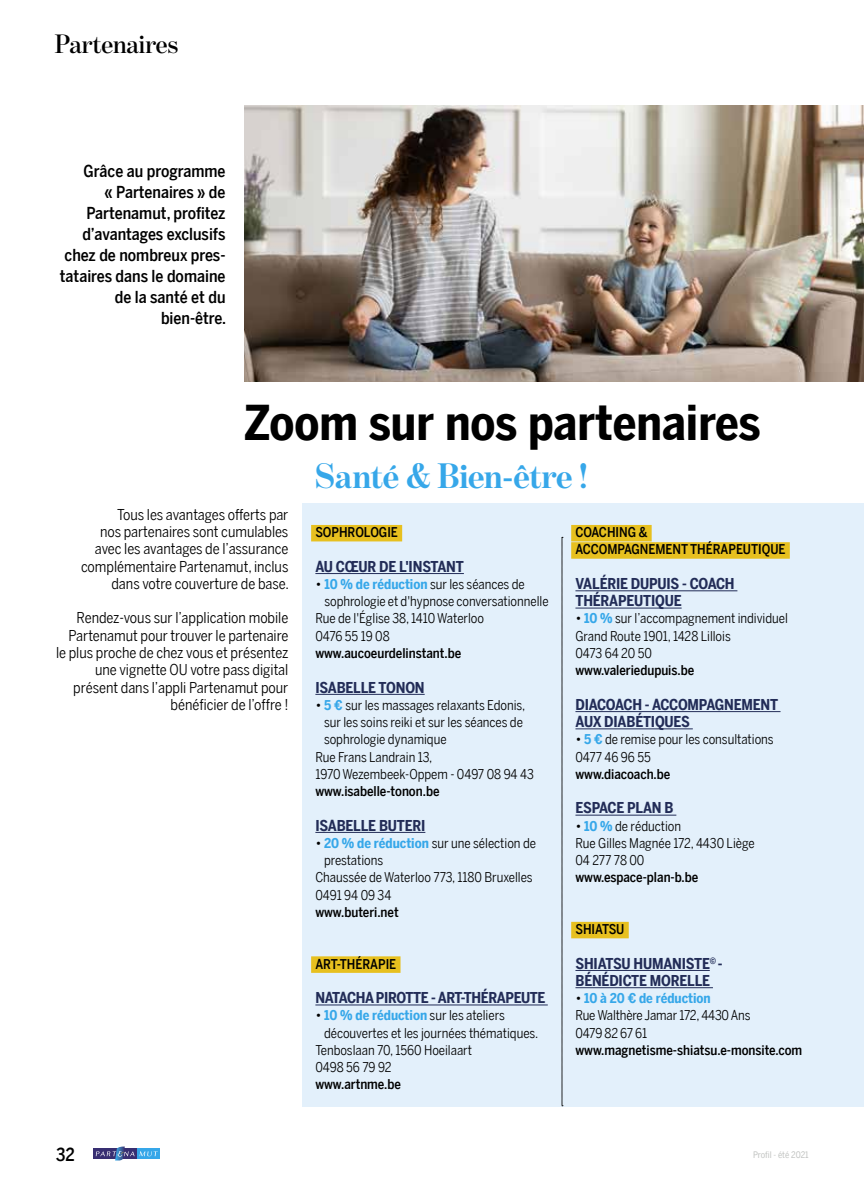
<style>
.page{position:relative;width:864px;height:1191px;background:#fff}
.page>*{position:absolute;margin:0;border:0;box-sizing:border-box;transform-origin:0 0}
.t1{font:700 48px "Benton Sans Cond";color:#000}
.t2{font:700 36px "Benton Mod Disp";letter-spacing:-.01em;color:#36a7e9}
.t3{font:600 27px "Benton Mod Disp";color:#000}
.t4{font:500 18px "Benton Sans Cond";color:#000}
.t5{font:500 16.5px/21px "Benton Sans Cond";color:#000;text-align:right}
.t6{font:15px/17.2px "Benton Sans Cond";color:#000;text-align:right}
.t7{font:700 15px/17.2px "Benton Sans Cond";letter-spacing:-.01em;color:#222c57}
.t8{font:13.5px/17.2px "Benton Sans Cond";color:#000}
.t9{font:500 13.5px/17.2px "Benton Sans Cond";color:#000}
.t10{font:9px "Benton Sans Cond";letter-spacing:-.01em;color:#c1c3c1}
.s1{font-weight:700;color:#36a7e9}
</style>
<div class="page">
<div style="left:93px;top:1148px;width:44px;height:10px;background:#382f72"></div>
<div style="left:137px;top:1148px;width:23px;height:10px;background:#36a7e9"></div>
<svg style="left:96px;top:1146px;width:62px;height:14px"></svg>
<div style="left:302px;top:106px;width:561px;height:1000px;background:#e3f0fb"></div>
<div style="left:311px;top:525px;width:91px;height:16px;background:#e7c01f"></div>
<hr style="left:315px;top:573px;width:148px;height:1px;background:#222c57">
<hr style="left:315px;top:694px;width:109px;height:1px;background:#222c57">
<hr style="left:315px;top:832px;width:110px;height:1px;background:#222c57">
<div style="left:311px;top:956px;width:89px;height:17px;background:#e7c01f"></div>
<hr style="left:315px;top:1004px;width:232px;height:1px;background:#222c57">
<div style="left:571px;top:525px;width:80px;height:16px;background:#e7c01f"></div>
<div style="left:571px;top:542px;width:218px;height:17px;background:#e7c01f"></div>
<hr style="left:575px;top:590px;width:162px;height:1px;background:#222c57">
<hr style="left:575px;top:608px;width:106px;height:1px;background:#222c57">
<hr style="left:575px;top:711px;width:205px;height:1px;background:#222c57">
<hr style="left:575px;top:728px;width:117px;height:1px;background:#222c57">
<hr style="left:575px;top:815px;width:101px;height:1px;background:#222c57">
<div style="left:571px;top:922px;width:57px;height:16px;background:#e7c01f"></div>
<hr style="left:575px;top:970px;width:134px;height:1px;background:#222c57">
<hr style="left:575px;top:987px;width:137px;height:1px;background:#222c57">
<img style="left:244px;top:106px;width:619px;height:276px">
<div style="left:244px;top:382px;width:619px;height:120px;background:#fff"></div>
<svg style="left:561px;top:537px;width:1px;height:569px"></svg>
<h3 class="t3" style="left:55px;top:29px;width:125px">Partenaires</h3>
<p class="t5" style="left:60px;top:161px;width:167px">Grâce au programme<br>« Partenaires » de<br>Partenamut, profitez d’avantages exclusifs chez de nombreux pres&shy;tataires dans le domaine de la santé et du bien-être.</p>
<h1 class="t1" style="left:244px;top:394px;width:518px">Zoom sur nos partenaires</h1>
<h2 class="t2" style="left:315px;top:456px;width:274px">Santé &amp; Bien-être !</h2>
<p class="t6" style="left:81px;top:506px;width:209px">Tous les avantages offerts par<br>nos partenaires sont cumulables avec les avantages de l’assurance complémentaire Partenamut, inclus dans votre couverture de base.</p>
<p class="t6" style="left:56px;top:609px;width:234px">Rendez-vous sur l’application mobile Partenamut pour trouver le partenaire le plus proche de chez vous et présentez une vignette OU votre pass digital présent dans l’appli Partenamut pour bénéficier de l’offre !</p>
<p class="t9" style="left:315px;top:523px;width:84px">SOPHROLOGIE</p>
<p class="t7" style="left:315px;top:557px;width:150px">AU CŒUR DE L'INSTANT</p>
<p class="t8" style="left:315px;top:575px;width:211px">• <span class="s1">10 % de réduction</span> sur les séances de</p>
<p class="t8" style="left:324px;top:592px;width:225px">sophrologie et d'hypnose conversationnelle</p>
<p class="t8" style="left:315px;top:610px;width:170px">Rue de l'Église 38, 1410 Waterloo</p>
<p class="t8" style="left:315px;top:627px;width:76px">0476 55 19 08</p>
<p class="t9" style="left:315px;top:644px;width:147px">www.aucoeurdelinstant.be</p>
<p class="t7" style="left:315px;top:678px;width:111px">ISABELLE TONON</p>
<p class="t8" style="left:315px;top:696px;width:211px">• <span class="s1">5 €</span> sur les massages relaxants Edonis,</p>
<p class="t8" style="left:324px;top:713px;width:200px">sur les soins reiki et sur les séances de</p>
<p class="t8" style="left:324px;top:730px;width:124px">sophrologie dynamique</p>
<p class="t8" style="left:315px;top:748px;width:118px">Rue Frans Landrain 13,</p>
<p class="t8" style="left:315px;top:765px;width:220px">1970 Wezembeek-Oppem - 0497 08 94 43</p>
<p class="t9" style="left:315px;top:782px;width:126px">www.isabelle-tonon.be</p>
<p class="t7" style="left:315px;top:816px;width:111px">ISABELLE BUTERI</p>
<p class="t8" style="left:315px;top:834px;width:222px">• <span class="s1">20 % de réduction</span> sur une sélection de</p>
<p class="t8" style="left:324px;top:851px;width:61px">prestations</p>
<p class="t8" style="left:315px;top:868px;width:218px">Chaussée de Waterloo 773, 1180 Bruxelles</p>
<p class="t8" style="left:315px;top:886px;width:77px">0491 94 09 34</p>
<p class="t9" style="left:315px;top:903px;width:85px">www.buteri.net</p>
<p class="t9" style="left:315px;top:955px;width:82px">ART-THÉRAPIE</p>
<p class="t7" style="left:315px;top:989px;width:231px">NATACHA PIROTTE - ART-THÉRAPEUTE</p>
<p class="t8" style="left:315px;top:1006px;width:191px">• <span class="s1">10 % de réduction</span> sur les ateliers</p>
<p class="t8" style="left:324px;top:1024px;width:216px">découvertes et les journées thématiques.</p>
<p class="t8" style="left:315px;top:1041px;width:158px">Tenboslaan 70, 1560 Hoeilaart</p>
<p class="t8" style="left:315px;top:1058px;width:78px">0498 56 79 92</p>
<p class="t9" style="left:315px;top:1075px;width:87px">www.artnme.be</p>
<p class="t9" style="left:575px;top:523px;width:211px">COACHING &amp;<br>ACCOMPAGNEMENT THÉRAPEUTIQUE</p>
<p class="t7" style="left:575px;top:575px;width:161px">VALÉRIE DUPUIS - COACH<br>THÉRAPEUTIQUE</p>
<p class="t8" style="left:575px;top:610px;width:214px">• <span class="s1">10 %</span> sur l’accompagnement individuel<br>Grand Route 1901, 1428 Lillois<br>0473 64 20 50</p>
<p class="t9" style="left:575px;top:661px;width:120px">www.valeriedupuis.be</p>
<p class="t7" style="left:575px;top:695px;width:204px">DIACOACH - ACCOMPAGNEMENT<br>AUX DIABÉTIQUES</p>
<p class="t8" style="left:575px;top:730px;width:200px">• <span class="s1">5 €</span> de remise pour les consultations<br>0477 46 96 55</p>
<p class="t9" style="left:575px;top:765px;width:96px">www.diacoach.be</p>
<p class="t7" style="left:575px;top:799px;width:100px">ESPACE PLAN B</p>
<p class="t8" style="left:575px;top:817px;width:181px">• <span class="s1">10 %</span> de réduction<br>Rue Gilles Magnée 172, 4430 Liège<br>04 277 78 00</p>
<p class="t9" style="left:575px;top:868px;width:124px">www.espace-plan-b.be</p>
<p class="t9" style="left:575px;top:920px;width:50px">SHIATSU</p>
<p class="t7" style="left:575px;top:954px;width:148px">SHIATSU HUMANISTE<sup>©</sup> -<br>BÉNÉDICTE MORELLE</p>
<p class="t8" style="left:575px;top:989px;width:176px">• <span class="s1">10 à 20 € de réduction<br></span>Rue Walthère Jamar 172, 4430 Ans<br>0479 82 67 61</p>
<p class="t9" style="left:575px;top:1041px;width:228px">www.magnetisme-shiatsu.e-monsite.com</p>
<h3 class="t4" style="left:56px;top:1143px;width:20px">32</h3>
<p class="t10" style="left:752px;top:1149px;width:57px">Profil - été 2021</p>
</div>
